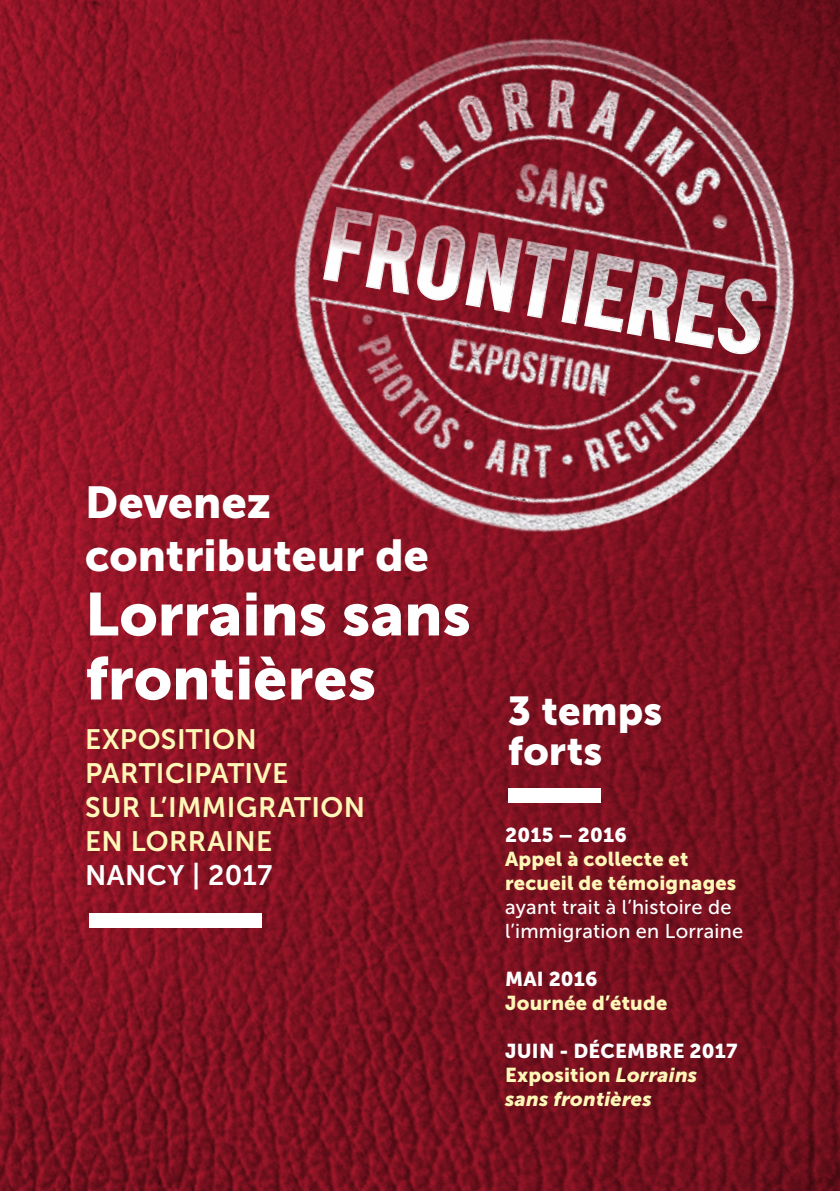
<style>
.page{position:relative;width:840px;height:1191px;background:#fff}
.page>*{position:absolute;margin:0;border:0;box-sizing:border-box;transform-origin:0 0}
.t1{font:60px/64px "Museo Sans 900";color:#fff}
.t2{font:44.4px "Museo Sans 900";letter-spacing:.005em;color:#fff}
.t3{font:40px "Museo Sans 900";letter-spacing:.005em;color:#fff}
.t4{font:28px/34px "Museo Sans 700";letter-spacing:.015em;color:#fff7b8}
.t5{font:28px "Museo Sans 700";letter-spacing:.015em;color:#fff}
.t6{font:20px/24px "Museo Sans 500";letter-spacing:.01em;color:#fff}
.t7{font:20px "Museo Sans 900";letter-spacing:.01em;color:#fff}
.t8{font:italic 20px/24px "Museo Sans 900";letter-spacing:.01em;color:#fff7b8}
.t9{font:20px "Museo Sans 900";letter-spacing:.01em;color:#fff7b8}
.s1{font-family:"Museo Sans 900";color:#fff7b8}
.s2{font-style:normal}
</style>
<div class="page">
<img style="left:0;top:0;width:839px;height:1191px">
<img style="left:152px;top:0;width:687px;height:677px">
<img style="left:178px;top:168px;width:661px;height:486px">
<img style="left:200px;top:164px;width:639px;height:344px">
<img style="left:211px;top:80px;width:628px;height:403px">
<img style="left:226px;top:193px;width:584px;height:427px">
<img style="left:301px;top:0;width:538px;height:332px">
<img style="left:719px;top:104px;width:118px;height:236px">
<img style="left:289px;top:45px;width:236px;height:236px">
<img style="left:404px;top:51px;width:315px;height:156px">
<img style="left:338px;top:354px;width:383px;height:158px">
<svg style="left:323px;top:207px;width:443px;height:147px;background:#a15661"></svg>
<div style="left:507px;top:788px;width:93px;height:14px;background:#fff"></div>
<div style="left:90px;top:913px;width:172px;height:14px;background:#fff"></div>
<p class="t2" style="left:85px;top:477px;width:187px">Devenez</p>
<p class="t2" style="left:85px;top:530px;width:345px">contributeur de</p>
<p class="t1" style="left:85px;top:582px;width:387px">Lorrains sans frontières</p>
<p class="t4" style="left:85px;top:722px;width:204px">EXPOSITION<br>PARTICIPATIVE</p>
<p class="t4" style="left:85px;top:790px;width:281px">SUR L’IMMIGRATION<br>EN LORRAINE</p>
<p class="t5" style="left:85px;top:859px;width:188px">NANCY | 2017</p>
<p class="t3" style="left:507px;top:688px;width:156px">3 temps</p>
<p class="t3" style="left:507px;top:728px;width:96px">forts</p>
<p class="t7" style="left:505px;top:823px;width:123px">2015 – 2016</p>
<p class="t6" style="left:505px;top:847px;width:239px"><span class="s1">Appel à collecte et recueil de témoignages </span>ayant trait à l’histoire de l’immigration en Lorraine</p>
<p class="t7" style="left:505px;top:967px;width:94px">MAI 2016</p>
<p class="t9" style="left:505px;top:991px;width:164px">Journée d’étude</p>
<p class="t7" style="left:505px;top:1039px;width:233px">JUIN - DÉCEMBRE 2017</p>
<p class="t8" style="left:505px;top:1062px;width:194px"><span class="s2">Exposition</span> Lorrains sans frontières</p>
</div>
